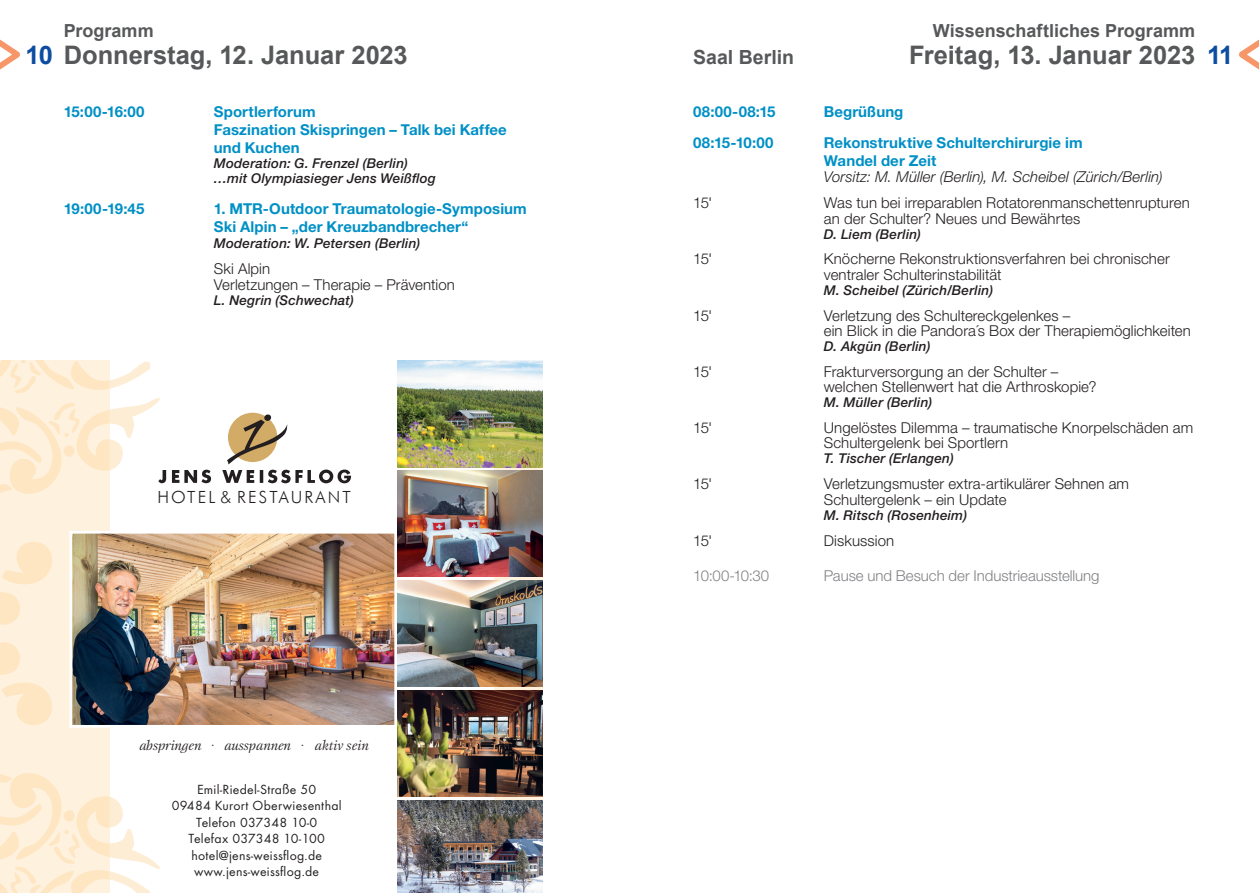
<style>
.page{position:relative;width:1259px;height:893px;background:#fff}
.page>*{position:absolute;margin:0;border:0;box-sizing:border-box;transform-origin:0 0}
.t1{font:700 25.5px "Arial";letter-spacing:-.005em;color:#57585a}
.t2{font:700 25.5px "Arial";color:#0d4da1}
.t3{font:700 19.5px "Arial";color:#57585a}
.t4{font:700 18px "Arial";color:#57585a}
.t5{font:300 16.8px "Futura BT";letter-spacing:.13em;color:#231f20}
.Vortrag{font:300 15px/15.3px "Helvetica Neue LT Std";letter-spacing:.005em;color:#231f20}
.Sitzung_Unterthema{font:700 15px/18px "Helvetica Neue LT Std";letter-spacing:.005em;color:#0090c6}
.Sitzung{font:700 15px/18px "Helvetica Neue LT Std";letter-spacing:.005em;color:#0090c6}
.Vorsitz{font:italic 300 15px "Helvetica Neue LT Std";letter-spacing:.01em;color:#231f20}
.Pause{font:300 15px "Helvetica Neue LT Std";letter-spacing:-.005em;color:#808285}
.t6{font:italic 14.25px "Esprit SB";letter-spacing:-.01em;color:#231f20}
.t7{font:13.8px/16.5px "Futura T";letter-spacing:.02em;color:#231f20;text-align:center}
.Referent{font:italic 500 13.5px/15px "Helvetica Neue LT Std";letter-spacing:.015em;color:#231f20}
.Vorsitz-2{font:italic 500 13.5px "Helvetica Neue LT Std";letter-spacing:.015em;color:#231f20}
.s1{color:#0d4da1}
</style>
<div class="page">
<svg style="left:1239px;top:39px;width:20px;height:31px"></svg>
<svg style="left:0;top:39px;width:20px;height:31px"></svg>
<div style="left:0;top:361px;width:109px;height:532px;background:#fef2df"></div>
<div style="left:494px;top:361px;width:48px;height:532px;background:#fef2df"></div>
<img style="left:74px;top:535px;width:319px;height:189px">
<div style="left:70px;top:531px;width:327px;height:197px;border:3px solid #fff"></div>
<img style="left:397px;top:690px;width:145px;height:107px">
<img style="left:397px;top:800px;width:145px;height:93px">
<img style="left:397px;top:470px;width:145px;height:107px">
<img style="left:397px;top:361px;width:145px;height:106px">
<img style="left:397px;top:580px;width:145px;height:107px">
<svg style="left:0;top:642px;width:20px;height:33px"></svg>
<svg style="left:0;top:592px;width:20px;height:33px"></svg>
<svg style="left:0;top:361px;width:351px;height:223px"></svg>
<svg style="left:0;top:683px;width:160px;height:210px"></svg>
<p class="t4" style="left:64px;top:18px;width:91px">Programm</p>
<p class="t4" style="left:932px;top:18px;width:264px">Wissenschaftliches Programm</p>
<h1 class="t1" style="left:26px;top:37px;width:384px"><span class="s1">10</span> Donnerstag, 12. Januar 2023</h1>
<h1 class="t2" style="left:1207px;top:37px;width:28px">11</h1>
<h2 class="t3" style="left:693px;top:43px;width:102px">Saal Berlin</h2>
<h1 class="t1" style="left:909px;top:37px;width:287px">Freitag, 13. Januar 2023</h1>
<p class="Sitzung_Unterthema" style="left:64px;top:102px;width:82px">15:00-16:00</p>
<p class="Sitzung_Unterthema" style="left:214px;top:102px;width:294px">Sportlerforum<br>Faszination Skispringen – Talk bei Kaffee und Kuchen</p>
<p class="Referent" style="left:214px;top:156px;width:223px">Moderation: G. Frenzel (Berlin) …mit Olympiasieger Jens Weißflog</p>
<p class="Sitzung_Unterthema" style="left:64px;top:199px;width:82px">19:00-19:45</p>
<p class="Sitzung_Unterthema" style="left:214px;top:199px;width:314px">1. MTR-Outdoor Traumatologie-Symposium<br>Ski Alpin – „der Kreuzbandbrecher“</p>
<p class="Vorsitz-2" style="left:214px;top:235px;width:208px">Moderation: W. Petersen (Berlin)</p>
<p class="Vortrag" style="left:214px;top:261px;width:243px">Ski Alpin<br>Verletzungen – Therapie – Prävention</p>
<p class="Referent" style="left:214px;top:292px;width:142px">L. Negrin (Schwechat)</p>
<p class="t5" style="left:157px;top:487px;width:195px">HOTEL &amp; RESTAURANT</p>
<p class="t6" style="left:139px;top:737px;width:231px">abspringen · ausspannen · aktiv sein</p>
<p class="t7" style="left:172px;top:781px;width:172px">Emil-Riedel-Straße 50<br>09484 Kurort Oberwiesenthal<br>Telefon 037348 10-0<br>Telefax 037348 10-100 hotel@jens-weissflog.de www.jens-weissflog.de</p>
<p class="Sitzung" style="left:693px;top:102px;width:84px">08:00-08:15</p>
<p class="Sitzung" style="left:824px;top:102px;width:81px">Begrüßung</p>
<p class="Sitzung" style="left:693px;top:133px;width:82px">08:15-10:00</p>
<p class="Sitzung" style="left:824px;top:133px;width:260px">Rekonstruktive Schulterchirurgie im<br>Wandel der Zeit</p>
<p class="Vorsitz" style="left:824px;top:168px;width:340px">Vorsitz: M. Müller (Berlin), M. Scheibel (Zürich/Berlin)</p>
<p class="Vortrag" style="left:693px;top:195px;width:21px">15'</p>
<p class="Vortrag" style="left:824px;top:195px;width:367px">Was tun bei irreparablen Rotatorenmanschettenrupturen an der Schulter? Neues und Bewährtes</p>
<p class="Referent" style="left:824px;top:226px;width:99px">D. Liem (Berlin)</p>
<p class="Vortrag" style="left:693px;top:251px;width:21px">15'</p>
<p class="Vortrag" style="left:824px;top:251px;width:347px">Knöcherne Rekonstruktionsverfahren bei chronischer ventraler Schulterinstabilität</p>
<p class="Referent" style="left:824px;top:282px;width:171px">M. Scheibel (Zürich/Berlin)</p>
<p class="Vortrag" style="left:693px;top:307px;width:21px">15'</p>
<p class="Vortrag" style="left:824px;top:307px;width:369px">Verletzung des Schultereckgelenkes –<br>ein Blick in die Pandora´s Box der Therapiemöglichkeiten</p>
<p class="Referent" style="left:824px;top:339px;width:108px">D. Akgün (Berlin)</p>
<p class="Vortrag" style="left:693px;top:364px;width:21px">15'</p>
<p class="Vortrag" style="left:824px;top:364px;width:274px">Frakturversorgung an der Schulter – welchen Stellenwert hat die Arthroskopie?</p>
<p class="Referent" style="left:824px;top:395px;width:110px">M. Müller (Berlin)</p>
<p class="Vortrag" style="left:693px;top:420px;width:21px">15'</p>
<p class="Vortrag" style="left:824px;top:420px;width:371px">Ungelöstes Dilemma – traumatische Knorpelschäden am<br>Schultergelenk bei Sportlern</p>
<p class="Referent" style="left:824px;top:451px;width:131px">T. Tischer (Erlangen)</p>
<p class="Vortrag" style="left:693px;top:476px;width:21px">15'</p>
<p class="Vortrag" style="left:824px;top:476px;width:307px">Verletzungsmuster extra-artikulärer Sehnen am<br>Schultergelenk – ein Update</p>
<p class="Referent" style="left:824px;top:507px;width:145px">M. Ritsch (Rosenheim)</p>
<p class="Vortrag" style="left:693px;top:532px;width:21px">15'</p>
<p class="Vortrag" style="left:824px;top:532px;width:72px">Diskussion</p>
<p class="Pause" style="left:693px;top:566px;width:77px">10:00-10:30</p>
<p class="Pause" style="left:824px;top:566px;width:277px">Pause und Besuch der Industrieausstellung</p>
</div>
